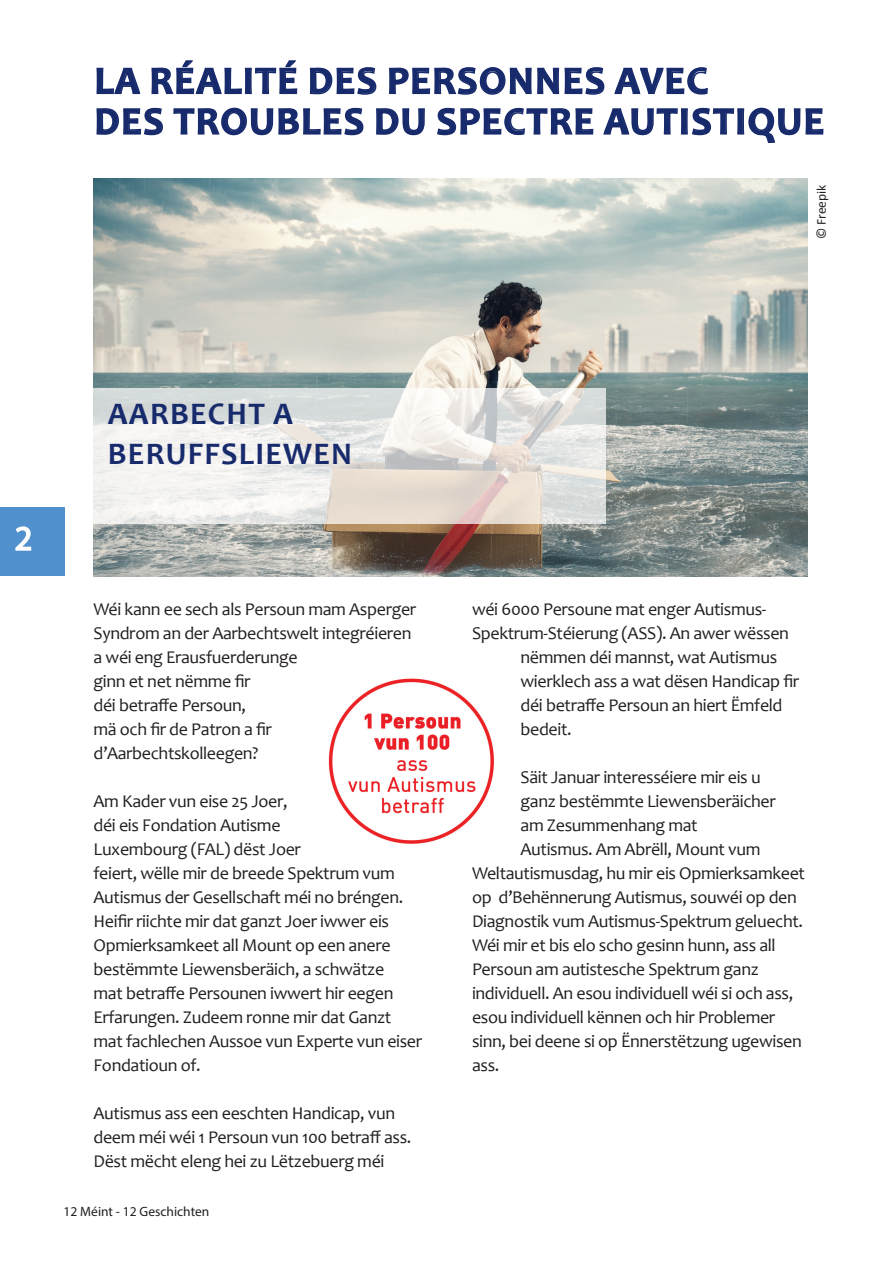
<style>
.page{position:relative;width:893px;height:1263px;background:#fff}
.page>*{position:absolute;margin:0;border:0;box-sizing:border-box;transform-origin:0 0}
.t1{font:700 39px/40.5px "Candara";letter-spacing:.04em;color:#172a6c}
.t2{font:34.5px "Myriad Pro";color:#fff}
.t3{font:700 31.5px/40.5px "Candara";letter-spacing:.04em;color:#172a6c}
.t4{font:18px/24px "Candara";letter-spacing:-.02em;color:#231f20}
.t5{font:13.5px "Myriad Pro";color:#231f20}
.t6{font:13.5px "Calibri";color:#231f20}
</style>
<div class="page">
<img style="left:94px;top:179px;width:714px;height:397px">
<div style="left:0;top:507px;width:65px;height:68px;background:#5090cc"></div>
<svg style="left:15px;top:526px;width:17px;height:25px"></svg>
<svg style="left:96px;top:67px;width:45px;height:28px"></svg>
<svg style="left:151px;top:60px;width:147px;height:35px"></svg>
<svg style="left:309px;top:67px;width:68px;height:28px"></svg>
<svg style="left:389px;top:67px;width:216px;height:28px"></svg>
<svg style="left:614px;top:67px;width:94px;height:28px"></svg>
<svg style="left:96px;top:107px;width:67px;height:29px"></svg>
<svg style="left:173px;top:107px;width:191px;height:29px"></svg>
<svg style="left:376px;top:108px;width:49px;height:28px"></svg>
<svg style="left:437px;top:107px;width:157px;height:29px"></svg>
<svg style="left:603px;top:107px;width:221px;height:36px"></svg>
<svg style="left:93px;top:388px;width:512px;height:135px"></svg>
<img style="left:328px;top:678px;width:166px;height:166px">
<h1 class="t1" style="left:95px;top:60px;width:731px">LA RÉALITÉ DES PERSONNES AVEC<br>DES TROUBLES DU SPECTRE AUTISTIQUE</h1>
<p class="t6" style="left:813px;top:239px;width:56px;rotate:-90deg">© Freepik</p>
<h2 class="t2" style="left:15px;top:517px;width:19px">2</h2>
<h3 class="t3" style="left:108px;top:393px;width:246px">AARBECHT A<br>BERUFFSLIEWEN</h3>
<p class="t4" style="left:94px;top:597px;width:324px">Wéi kann ee sech als Persoun mam Asperger<br>Syndrom an der Aarbechtswelt integréieren a wéi eng Erausfuerderunge<br>ginn et net nëmme fir<br>déi betraffe Persoun,<br>mä och fir de Patron a fir d’Aarbechtskolleegen?</p>
<p class="t4" style="left:94px;top:789px;width:330px">Am Kader vun eise 25 Joer,<br>déi eis Fondation Autisme<br>Luxembourg (FAL) dëst Joer<br>feiert, wëlle mir de breede Spektrum vum Autismus der Gesellschaft méi no bréngen.<br>Heifir riichte mir dat ganzt Joer iwwer eis Opmierksamkeet all Mount op een anere bestëmmte Liewensberäich, a schwätze<br>mat betraffe Persounen iwwert hir eegen Erfarungen. Zudeem ronne mir dat Ganzt mat fachlechen Aussoe vun Experte vun eiser Fondatioun of.</p>
<p class="t4" style="left:94px;top:1101px;width:319px">Autismus ass een eeschten Handicap, vun deem méi wéi 1 Persoun vun 100 betraff ass.<br>Dëst mëcht eleng hei zu Lëtzebuerg méi</p>
<p class="t5" style="left:64px;top:1203px;width:147px">12 Méint - 12 Geschichten</p>
<p class="t4" style="left:472px;top:597px;width:296px">wéi 6000 Persoune mat enger Autismus-</p>
<p class="t4" style="left:472px;top:621px;width:318px">Spektrum-Stéierung (ASS). An awer wëssen</p>
<p class="t4" style="left:521px;top:645px;width:258px">nëmmen déi mannst, wat Autismus</p>
<p class="t4" style="left:521px;top:669px;width:280px">wierklech ass a wat dësen Handicap fir</p>
<p class="t4" style="left:521px;top:693px;width:263px">déi betraffe Persoun an hiert Ëmfeld</p>
<p class="t4" style="left:521px;top:717px;width:53px">bedeit.</p>
<p class="t4" style="left:521px;top:765px;width:242px">Säit Januar interesséiere mir eis u</p>
<p class="t4" style="left:521px;top:789px;width:257px">ganz bestëmmte Liewensberäicher</p>
<p class="t4" style="left:521px;top:813px;width:179px">am Zesummenhang mat</p>
<p class="t4" style="left:521px;top:837px;width:241px">Autismus. Am Abrëll, Mount vum</p>
<p class="t4" style="left:472px;top:861px;width:334px">Weltautismusdag, hu mir eis Opmierksamkeet</p>
<p class="t4" style="left:472px;top:885px;width:326px">op d’Behënnerung Autismus, souwéi op den</p>
<p class="t4" style="left:472px;top:909px;width:332px">Diagnostik vum Autismus-Spektrum geluecht.</p>
<p class="t4" style="left:472px;top:933px;width:305px">Wéi mir et bis elo scho gesinn hunn, ass all</p>
<p class="t4" style="left:472px;top:957px;width:288px">Persoun am autistesche Spektrum ganz</p>
<p class="t4" style="left:472px;top:981px;width:323px">individuell. An esou individuell wéi si och ass,</p>
<p class="t4" style="left:472px;top:1005px;width:305px">esou individuell kënnen och hir Problemer</p>
<p class="t4" style="left:472px;top:1029px;width:331px">sinn, bei deene si op Ënnerstëtzung ugewisen</p>
<p class="t4" style="left:472px;top:1053px;width:29px">ass.</p>
</div>
